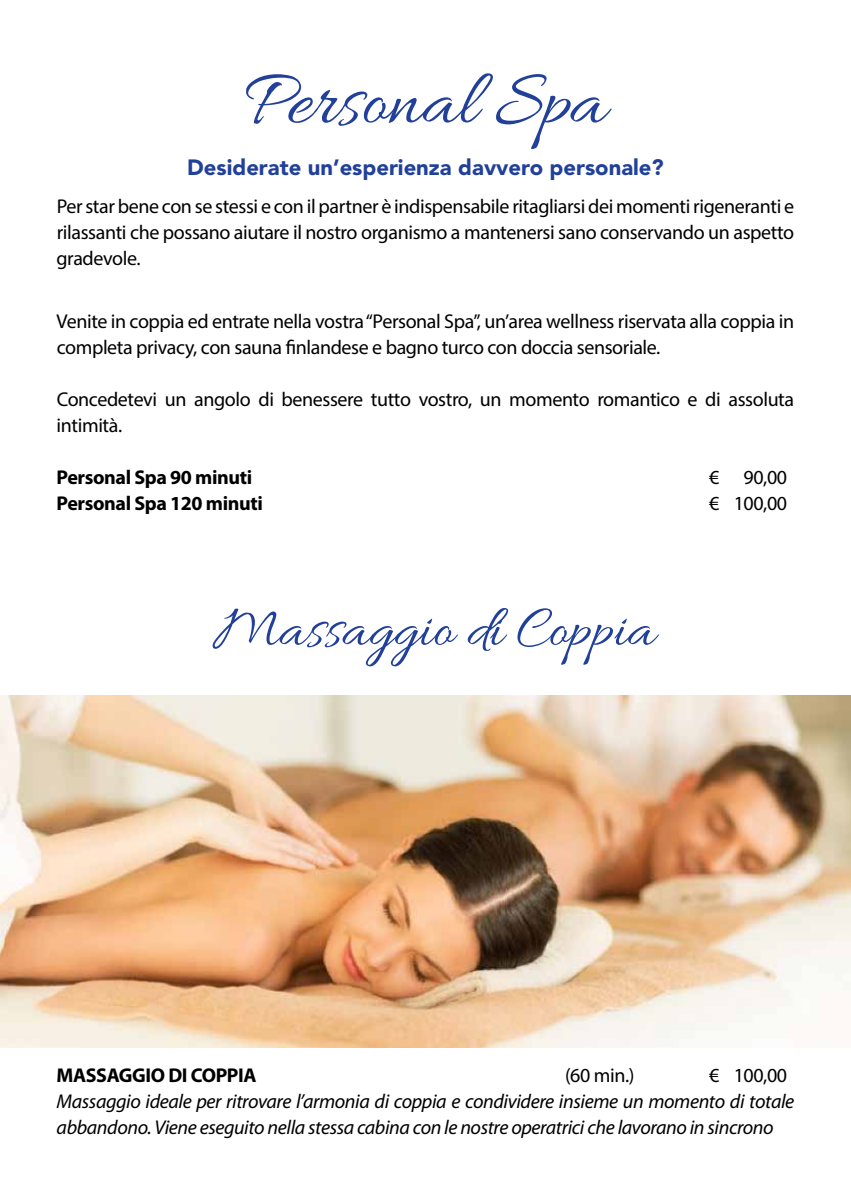
<style>
.page{position:relative;width:851px;height:1191px;background:#fff}
.page>*{position:absolute;margin:0;border:0;box-sizing:border-box;transform-origin:0 0}
.t1{font:80px "Allura";color:#21409a}
.t2{font:60px "Allura";color:#21409a}
.t3{font:900 22px "Avenir";color:#21409a}
.t4{font:20px/26px "Myriad Pro";letter-spacing:-.02em;color:#000}
.t5{font:italic 20px/26px "Myriad Pro";letter-spacing:-.02em;color:#000}
.t6{font:700 20px "Myriad Pro";letter-spacing:-.02em;color:#000}
</style>
<div class="page">
<img style="left:0;top:695px;width:850px;height:352px">
<h1 class="t1" style="left:243px;top:57px;width:364px">Personal Spa</h1>
<p class="t3" style="left:187px;top:154px;width:478px">Desiderate un’esperienza davvero personale?</p>
<p class="t4" style="left:57px;top:193px;width:739px;text-align:justify">Per star bene con se stessi e con il partner è indispensabile ritagliarsi dei momenti rigeneranti e rilassanti che possano aiutare il nostro organismo a mantenersi sano conservando un aspetto gradevole.</p>
<p class="t4" style="left:57px;top:308px;width:739px">Venite in coppia ed entrate nella vostra“Personal Spa”, un’area wellness riservata alla coppia in completa privacy, con sauna finlandese e bagno turco con doccia sensoriale.</p>
<p class="t4" style="left:57px;top:386px;width:739px">Concedetevi un angolo di benessere tutto vostro, un momento romantico e di assoluta intimità.</p>
<p class="t6" style="left:57px;top:466px;width:197px">Personal Spa 90 minuti</p>
<p class="t4" style="left:709px;top:464px;width:80px">€ 90,00</p>
<p class="t6" style="left:57px;top:492px;width:208px">Personal Spa 120 minuti</p>
<p class="t4" style="left:709px;top:490px;width:80px">€ 100,00</p>
<h2 class="t2" style="left:213px;top:595px;width:443px">Massaggio di Coppia</h2>
<p class="t6" style="left:57px;top:1064px;width:201px">MASSAGGIO DI COPPIA</p>
<p class="t4" style="left:565px;top:1062px;width:71px">(60 min.)</p>
<p class="t4" style="left:709px;top:1062px;width:80px">€ 100,00</p>
<p class="t5" style="left:57px;top:1089px;width:739px">Massaggio ideale per ritrovare l’armonia di coppia e condividere insieme un momento di totale abbandono. Viene eseguito nella stessa cabina con le nostre operatrici che lavorano in sincrono</p>
</div>
